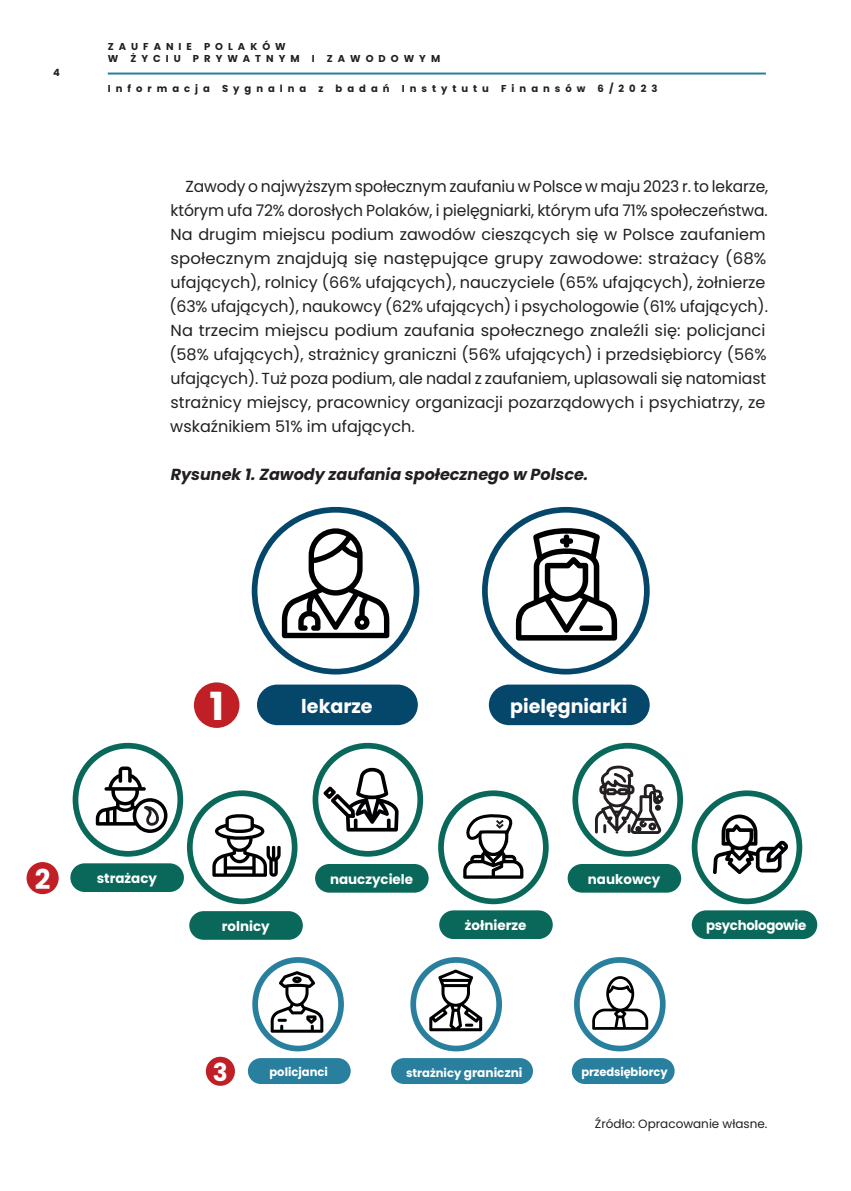
<style>
.page{position:relative;width:851px;height:1191px;background:#fff}
.page>*{position:absolute;margin:0;border:0;box-sizing:border-box;transform-origin:0 0}
.t1{font:700 38.8px "Poppins";color:#fff}
.t2{font:700 27.4px "Poppins";color:#fff}
.t3{font:700 24.8px "Poppins";color:#fff}
.t4{font:700 19px "Poppins";color:#fff}
.t5{font:16px/24px "Poppins";color:#231f20}
.t6{font:italic 700 16px "Poppins";color:#231f20}
.t7{font:700 13.4px "Poppins";color:#fff}
.t8{font:700 13.4px "Poppins";letter-spacing:-.025em;color:#fff}
.t9{font:12px "Poppins";color:#231f20}
.t10{font:700 11.6px "Poppins";color:#fff}
.t11{font:700 10px/12px "Poppins";letter-spacing:.5em;color:#231f20}
.s1{font-size:12.2px}
</style>
<div class="page">
<hr style="left:108px;top:73px;width:657px;height:2px;background:#287f9e">
<svg style="left:595px;top:766px;width:69px;height:68px"></svg>
<div style="left:438px;top:790px;width:110px;height:114px;border:6px solid #096859;border-radius:50%"></div>
<svg style="left:282px;top:528px;width:107px;height:110px"></svg>
<svg style="left:516px;top:526px;width:101px;height:114px"></svg>
<svg style="left:212px;top:814px;width:68px;height:63px"></svg>
<svg style="left:713px;top:814px;width:75px;height:60px"></svg>
<div style="left:252px;top:507px;width:167px;height:167px;border:6px solid #05466b;border-radius:50%"></div>
<div style="left:572px;top:743px;width:111px;height:113px;border:6px solid #096859;border-radius:50%"></div>
<div style="left:187px;top:790px;width:110px;height:114px;border:6px solid #096859;border-radius:50%"></div>
<svg style="left:592px;top:976px;width:56px;height:53px"></svg>
<div style="left:574px;top:957px;width:91px;height:94px;border:6px solid #287f9e;border-radius:50%"></div>
<div style="left:691px;top:790px;width:111px;height:114px;border:6px solid #096859;border-radius:50%"></div>
<div style="left:482px;top:507px;width:167px;height:167px;border:6px solid #05466b;border-radius:50%"></div>
<div style="left:257px;top:684px;width:161px;height:41px;background:#05466b;border-radius:20px"></div>
<div style="left:70px;top:863px;width:114px;height:29px;background:#096859;border-radius:14px"></div>
<div style="left:189px;top:911px;width:114px;height:28px;background:#096859;border-radius:14px"></div>
<div style="left:248px;top:1058px;width:102px;height:26px;background:#287f9e;border-radius:13px"></div>
<div style="left:571px;top:1058px;width:103px;height:26px;background:#287f9e;border-radius:13px"></div>
<div style="left:391px;top:1058px;width:142px;height:26px;background:#287f9e;border-radius:13px"></div>
<div style="left:439px;top:910px;width:113px;height:29px;background:#096859;border-radius:14px"></div>
<div style="left:691px;top:910px;width:126px;height:29px;background:#096859;border-radius:14px"></div>
<div style="left:315px;top:864px;width:113px;height:28px;background:#096859;border-radius:14px"></div>
<div style="left:567px;top:864px;width:114px;height:28px;background:#096859;border-radius:14px"></div>
<div style="left:488px;top:684px;width:161px;height:41px;background:#05466b;border-radius:20px"></div>
<div style="left:194px;top:682px;width:45px;height:46px;background:#c02025;border-radius:50%"></div>
<div style="left:27px;top:862px;width:32px;height:32px;background:#c02025;border-radius:50%"></div>
<div style="left:206px;top:1056px;width:29px;height:29px;background:#c02025;border-radius:50%"></div>
<svg style="left:270px;top:971px;width:53px;height:61px"></svg>
<div style="left:252px;top:957px;width:92px;height:94px;border:6px solid #287f9e;border-radius:50%"></div>
<svg style="left:429px;top:969px;width:53px;height:62px"></svg>
<div style="left:410px;top:957px;width:92px;height:94px;border:6px solid #287f9e;border-radius:50%"></div>
<div style="left:73px;top:743px;width:110px;height:113px;border:6px solid #096859;border-radius:50%"></div>
<svg style="left:96px;top:766px;width:71px;height:67px"></svg>
<svg style="left:323px;top:765px;width:75px;height:66px"></svg>
<div style="left:312px;top:743px;width:111px;height:113px;border:6px solid #096859;border-radius:50%"></div>
<svg style="left:463px;top:814px;width:60px;height:64px"></svg>
<p class="t11" style="left:53px;top:67px;width:8px">4</p>
<p class="t11" style="left:108px;top:41px;width:334px">ZAUFANIE POLAKÓW<br>W ŻYCIU PRYWATNYM I ZAWODOWYM</p>
<p class="t11" style="left:108px;top:82px;width:551px">Informacja Sygnalna z badań Instytutu Finansów 6/2023</p>
<p class="t5" style="left:169px;top:174px;width:600px;text-indent:16px">Zawody o najwyższym społecznym zaufaniu w Polsce w maju 2023 r. to lekarze, którym ufa 72% dorosłych Polaków, i pielęgniarki, którym ufa 71% społeczeństwa.<br>Na drugim miejscu podium zawodów cieszących się w Polsce zaufaniem społecznym znajdują się następujące grupy zawodowe: strażacy (68% ufających), rolnicy (66% ufających), nauczyciele (65% ufających), żołnierze (63% ufających), naukowcy (62% ufających) i psychologowie (61% ufających).<br>Na trzecim miejscu podium zaufania społecznego znaleźli się: policjanci (58% ufających), strażnicy graniczni (56% ufających) i przedsiębiorcy (56% ufających). Tuż poza podium, ale nadal z zaufaniem, uplasowali się natomiast strażnicy miejscy, pracownicy organizacji pozarządowych i psychiatrzy, ze wskaźnikiem 51% im ufających.</p>
<p class="t6" style="left:171px;top:465px;width:419px">Rysunek 1. Zawody zaufania społecznego w Polsce.</p>
<h1 class="t1" style="left:209px;top:684px;width:16px">1</h1>
<p class="t4" style="left:301px;top:695px;width:73px">lekarze</p>
<p class="t4" style="left:510px;top:695px;width:119px">pielęgniarki</p>
<h2 class="t2" style="left:35px;top:863px;width:17px">2</h2>
<p class="t7" style="left:97px;top:870px;width:62px">strażacy</p>
<p class="t7" style="left:222px;top:918px;width:49px">rolnicy</p>
<p class="t7" style="left:330px;top:871px;width:85px">nauczyciele</p>
<p class="t7" style="left:588px;top:871px;width:74px">naukowcy</p>
<p class="t7" style="left:465px;top:917px;width:63px">żołnierze</p>
<p class="t8" style="left:706px;top:917px;width:102px">psychologowie</p>
<h3 class="t3" style="left:213px;top:1058px;width:16px">3</h3>
<p class="t10" style="left:269px;top:1065px;width:60px">policjanci</p>
<p class="t10" style="left:406px;top:1065px;width:118px">strażnicy <span class="s1">graniczni</span></p>
<p class="t10" style="left:581px;top:1065px;width:88px">przedsiębiorcy</p>
<p class="t9" style="left:595px;top:1117px;width:174px">Źródło: Opracowanie własne.</p>
</div>
